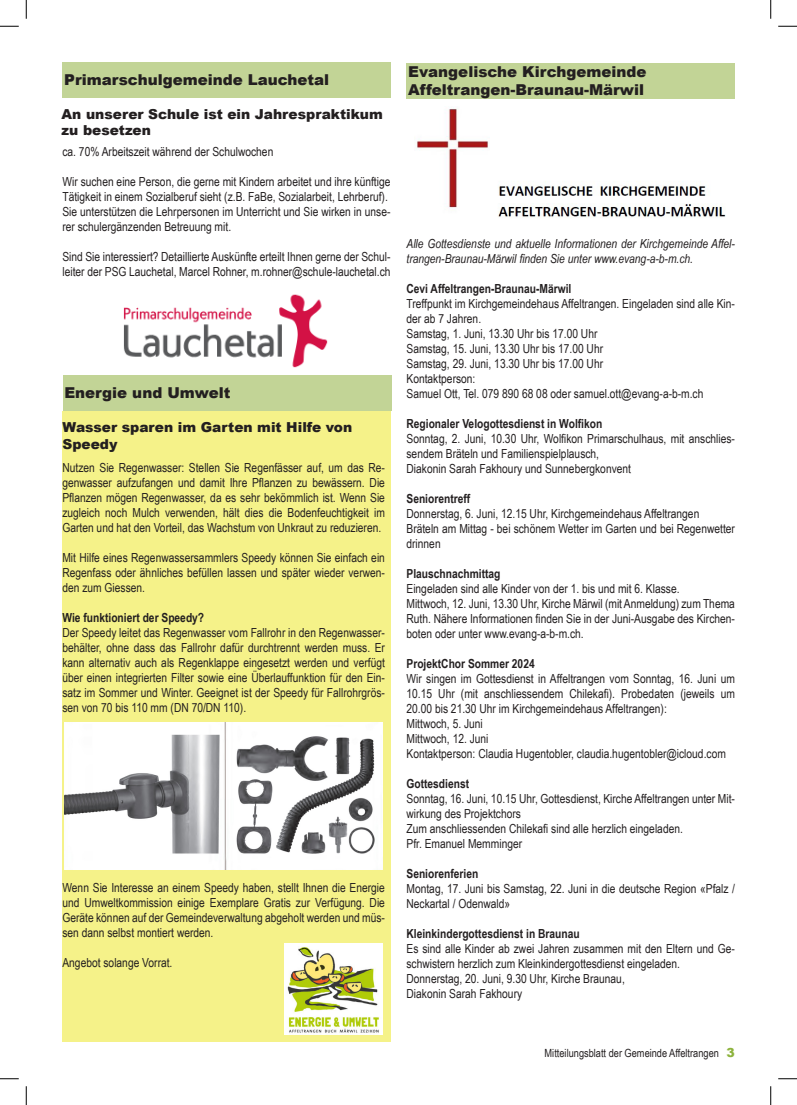
<style>
.page{position:relative;width:797px;height:1105px;background:#fff}
.page>*{position:absolute;margin:0;border:0;box-sizing:border-box;transform-origin:0 0}
.t1{font:900 15px "Arial";color:#231f20}
.Untertitel{font:900 13.75px/16.5px "Arial";color:#231f20}
.t2{font:12.5px/15px "Arial Narrow";color:#231f20}
.t3{font:700 12.5px "Arial Narrow";color:#231f20}
.t4{font:italic 12.5px/15px "Arial Narrow";color:#231f20}
.t5{font:11.25px "Arial Narrow";color:#231f20}
.s1{font-family:"Arial";font-weight:900;font-size:12.5px;color:#8db33d}
</style>
<div class="page">
<div style="left:62px;top:411px;width:328px;height:630px;background:#f5f289"></div>
<img style="left:284px;top:943px;width:98px;height:91px">
<div style="left:63px;top:375px;width:328px;height:36px;background:#c2d496"></div>
<img style="left:64px;top:723px;width:318px;height:147px">
<img style="left:417px;top:107px;width:309px;height:111px">
<div style="left:406px;top:63px;width:329px;height:36px;background:#c2d496"></div>
<div style="left:62px;top:62px;width:329px;height:35px;background:#c2d496"></div>
<img style="left:123px;top:294px;width:205px;height:74px">
<svg style="left:0;top:25px;width:19px;height:2px"></svg>
<svg style="left:778px;top:25px;width:19px;height:2px"></svg>
<svg style="left:0;top:1078px;width:19px;height:1px"></svg>
<svg style="left:778px;top:1078px;width:19px;height:1px"></svg>
<svg style="left:25px;top:0;width:2px;height:19px"></svg>
<svg style="left:25px;top:1086px;width:2px;height:19px"></svg>
<svg style="left:770px;top:0;width:1px;height:19px"></svg>
<svg style="left:770px;top:1086px;width:1px;height:19px"></svg>
<p class="t1" style="left:64px;top:69px;width:266px">Primarschulgemeinde Lauchetal</p>
<p class="Untertitel" style="left:62px;top:105px;width:323px">An unserer Schule ist ein Jahrespraktikum zu besetzen</p>
<p class="t2" style="left:62px;top:144px;width:212px">ca. 70% Arbeitszeit während der Schulwochen</p>
<p class="t2" style="left:62px;top:174px;width:329px">Wir suchen eine Person, die gerne mit Kindern arbeitet und ihre künftige<br>Tätigkeit in einem Sozialberuf sieht (z.B. FaBe, Sozialarbeit, Lehrberuf).</p>
<p class="t2" style="left:62px;top:204px;width:329px">Sie unterstützen die Lehrpersonen im Unterricht und Sie wirken in unse&shy;rer schulergänzenden Betreuung mit.</p>
<p class="t2" style="left:62px;top:249px;width:329px">Sind Sie interessiert? Detaillierte Auskünfte erteilt Ihnen gerne der Schul&shy;leiter der PSG Lauchetal, Marcel Rohner, m.rohner@schule-lauchetal.ch</p>
<p class="t1" style="left:64px;top:382px;width:168px">Energie und Umwelt</p>
<p class="Untertitel" style="left:62px;top:419px;width:291px">Wasser sparen im Garten mit Hilfe von<br>Speedy</p>
<p class="t2" style="left:62px;top:460px;width:324px;text-align:justify">Nutzen Sie Regenwasser: Stellen Sie Regenfässer auf, um das Re&shy;genwasser aufzufangen und damit Ihre Pflanzen zu bewässern. Die Pflanzen mögen Regenwasser, da es sehr bekömmlich ist. Wenn Sie zugleich noch Mulch verwenden, hält dies die Bodenfeuchtigkeit im Garten und hat den Vorteil, das Wachstum von Unkraut zu reduzieren.</p>
<p class="t2" style="left:62px;top:550px;width:324px;text-align:justify">Mit Hilfe eines Regenwassersammlers Speedy können Sie einfach ein Regenfass oder ähnliches befüllen lassen und später wieder verwen&shy;den zum Giessen.</p>
<p class="t3" style="left:62px;top:608px;width:143px">Wie funktioniert der Speedy?</p>
<p class="t2" style="left:62px;top:625px;width:324px;text-align:justify">Der Speedy leitet das Regenwasser vom Fallrohr in den Regenwasser&shy;behälter, ohne dass das Fallrohr dafür durchtrennt werden muss. Er kann alternativ auch als Regenklappe eingesetzt werden und verfügt über einen integrierten Filter sowie eine Überlauffunktion für den Ein&shy;satz im Sommer und Winter. Geeignet ist der Speedy für Fallrohrgrös&shy;sen von 70 bis 110 mm (DN 70/DN 110).</p>
<p class="t2" style="left:62px;top:880px;width:324px;text-align:justify">Wenn Sie Interesse an einem Speedy haben, stellt Ihnen die Energie und Umweltkommission einige Exemplare Gratis zur Verfügung. Die Geräte können auf der Gemeindeverwaltung abgeholt werden und müs&shy;sen dann selbst montiert werden.</p>
<p class="t2" style="left:62px;top:955px;width:111px">Angebot solange Vorrat.</p>
<p class="t1" style="left:408px;top:61px;width:240px">Evangelische Kirchgemeinde</p>
<p class="t1" style="left:408px;top:79px;width:237px">Affeltrangen-Braunau-Märwil</p>
<p class="t4" style="left:406px;top:236px;width:330px">Alle Gottesdienste und aktuelle Informationen der Kirchgemeinde Affel&shy;trangen-Braunau-Märwil finden Sie unter www.evang-a-b-m.ch.</p>
<p class="t3" style="left:406px;top:279px;width:166px">Cevi Affeltrangen-Braunau-Märwil</p>
<p class="t2" style="left:406px;top:296px;width:330px">Treffpunkt im Kirchgemeindehaus Affeltrangen. Eingeladen sind alle Kin&shy;der ab 7 Jahren.</p>
<p class="t2" style="left:406px;top:326px;width:192px">Samstag, 1. Juni, 13.30 Uhr bis 17.00 Uhr</p>
<p class="t2" style="left:406px;top:341px;width:198px">Samstag, 15. Juni, 13.30 Uhr bis 17.00 Uhr</p>
<p class="t2" style="left:406px;top:356px;width:198px">Samstag, 29. Juni, 13.30 Uhr bis 17.00 Uhr</p>
<p class="t2" style="left:406px;top:371px;width:70px">Kontaktperson:</p>
<p class="t2" style="left:406px;top:386px;width:298px">Samuel Ott, Tel. 079 890 68 08 oder samuel.ott@evang-a-b-m.ch</p>
<p class="t3" style="left:406px;top:414px;width:197px">Regionaler Velogottesdienst in Wolfikon</p>
<p class="t2" style="left:406px;top:431px;width:330px">Sonntag, 2. Juni, 10.30 Uhr, Wolfikon Primarschulhaus, mit anschlies&shy;sendem Bräteln und Familienspielplausch,</p>
<p class="t2" style="left:406px;top:461px;width:226px">Diakonin Sarah Fakhoury und Sunnebergkonvent</p>
<p class="t3" style="left:406px;top:489px;width:65px">Seniorentreff</p>
<p class="t2" style="left:406px;top:506px;width:294px">Donnerstag, 6. Juni, 12.15 Uhr, Kirchgemeindehaus Affeltrangen</p>
<p class="t2" style="left:406px;top:521px;width:330px">Bräteln am Mittag - bei schönem Wetter im Garten und bei Regenwetter drinnen</p>
<p class="t3" style="left:406px;top:564px;width:95px">Plauschnachmittag</p>
<p class="t2" style="left:406px;top:581px;width:274px">Eingeladen sind alle Kinder von der 1. bis und mit 6. Klasse.</p>
<p class="t2" style="left:406px;top:596px;width:330px;text-align:justify">Mittwoch, 12. Juni, 13.30 Uhr, Kirche Märwil (mit Anmeldung) zum Thema Ruth. Nähere Informationen finden Sie in der Juni-Ausgabe des Kirchen&shy;boten oder unter www.evang-a-b-m.ch.</p>
<p class="t3" style="left:406px;top:654px;width:130px">ProjektChor Sommer 2024</p>
<p class="t2" style="left:406px;top:671px;width:330px;text-align:justify">Wir singen im Gottesdienst in Affeltrangen vom Sonntag, 16. Juni um 10.15 Uhr (mit anschliessendem Chilekafi). Probedaten (jeweils um 20.00 bis 21.30 Uhr im Kirchgemeindehaus Affeltrangen):</p>
<p class="t2" style="left:406px;top:716px;width:78px">Mittwoch, 5. Juni</p>
<p class="t2" style="left:406px;top:731px;width:84px">Mittwoch, 12. Juni</p>
<p class="t2" style="left:406px;top:746px;width:321px">Kontaktperson: Claudia Hugentobler, claudia.hugentobler@icloud.com</p>
<p class="t3" style="left:406px;top:774px;width:64px">Gottesdienst</p>
<p class="t2" style="left:406px;top:791px;width:330px">Sonntag, 16. Juni, 10.15 Uhr, Gottesdienst, Kirche Affeltrangen unter Mit&shy;wirkung des Projektchors</p>
<p class="t2" style="left:406px;top:821px;width:278px">Zum anschliessenden Chilekafi sind alle herzlich eingeladen.</p>
<p class="t2" style="left:406px;top:836px;width:117px">Pfr. Emanuel Memminger</p>
<p class="t3" style="left:406px;top:864px;width:73px">Seniorenferien</p>
<p class="t2" style="left:406px;top:881px;width:330px">Montag, 17. Juni bis Samstag, 22. Juni in die deutsche Region «Pfalz /<br>Neckartal / Odenwald»</p>
<p class="t3" style="left:406px;top:924px;width:175px">Kleinkindergottesdienst in Braunau</p>
<p class="t2" style="left:406px;top:941px;width:330px">Es sind alle Kinder ab zwei Jahren zusammen mit den Eltern und Ge&shy;schwistern herzlich zum Kleinkindergottesdienst eingeladen.</p>
<p class="t2" style="left:406px;top:971px;width:220px">Donnerstag, 20. Juni, 9.30 Uhr, Kirche Braunau,</p>
<p class="t2" style="left:406px;top:986px;width:117px">Diakonin Sarah Fakhoury</p>
<p class="t5" style="left:544px;top:1045px;width:192px">Mitteilungsblatt der Gemeinde Affeltrangen <span class="s1">3</span></p>
</div>
